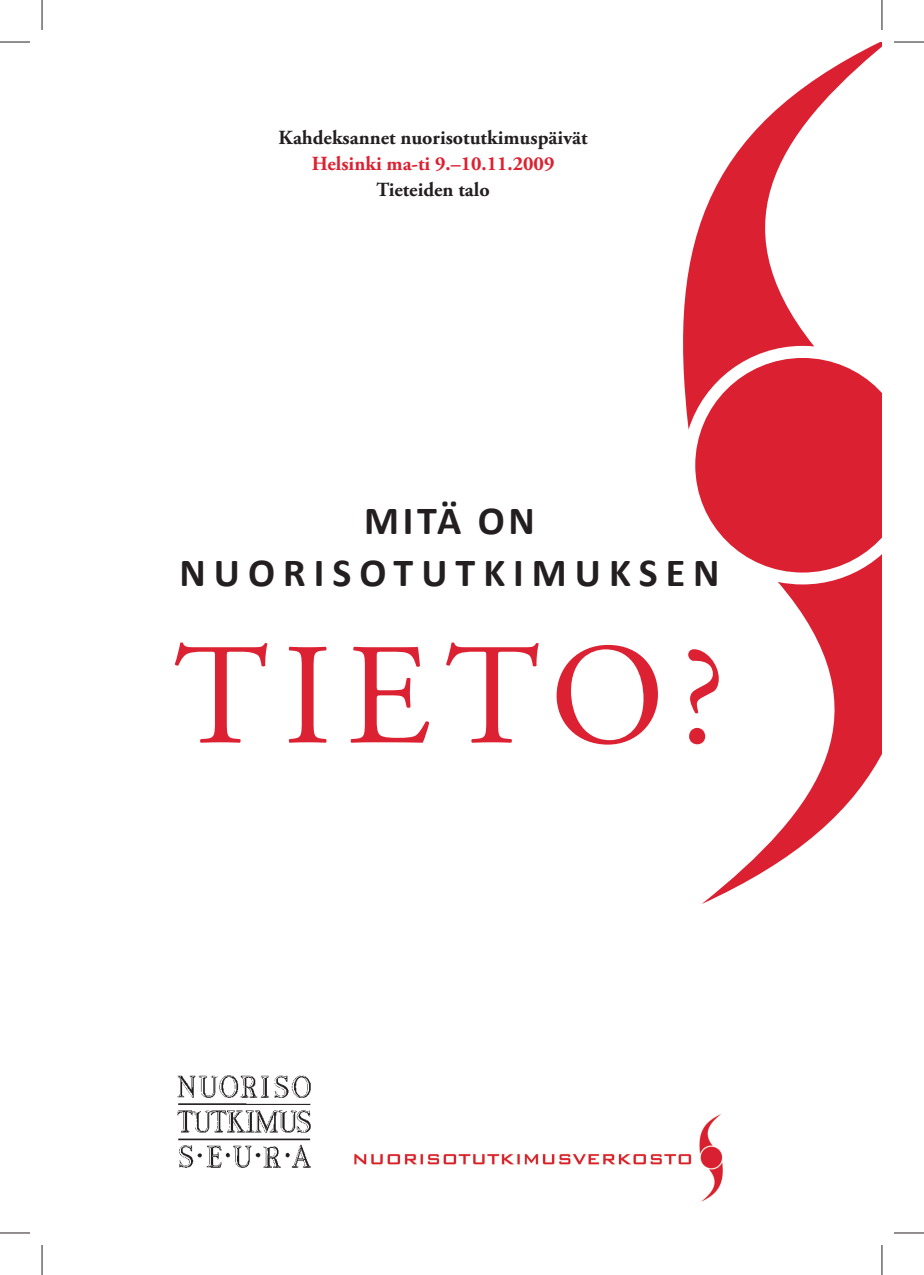
<style>
.page{position:relative;width:924px;height:1275px;background:#fff}
.page>*{position:absolute;margin:0;border:0;box-sizing:border-box;transform-origin:0 0}
.t1{font:144px "Adobe Garamond Pro";letter-spacing:.1em;color:#dc2132}
.t2{font:700 40px/52px "Calibri";letter-spacing:.2em;color:#231f20;text-align:center}
.t3{font:700 20px "Adobe Garamond Pro";color:#231f20}
.t4{font:700 20px "Adobe Garamond Pro";color:#dc2132}
</style>
<div class="page">
<img style="left:354px;top:1115px;width:367px;height:87px">
<svg style="left:683px;top:42px;width:198px;height:387px"></svg>
<svg style="left:702px;top:572px;width:179px;height:332px"></svg>
<svg style="left:695px;top:358px;width:186px;height:214px;background:#de3d4c"></svg>
<img style="left:177px;top:1075px;width:134px;height:93px">
<hr style="left:0;top:42px;width:30px;height:1px;background:#231f20">
<hr style="left:893px;top:42px;width:30px;height:1px;background:#231f20">
<hr style="left:0;top:1232px;width:30px;height:1px;background:#231f20">
<hr style="left:893px;top:1232px;width:30px;height:1px;background:#231f20">
<hr style="left:42px;top:0;width:1px;height:30px;background:#231f20">
<hr style="left:42px;top:1245px;width:1px;height:30px;background:#231f20">
<hr style="left:881px;top:0;width:1px;height:30px;background:#231f20">
<hr style="left:881px;top:1245px;width:1px;height:30px;background:#231f20">
<p class="t3" style="left:278px;top:125px;width:310px">Kahdeksannet nuorisotutkimuspäivät</p>
<p class="t4" style="left:311px;top:151px;width:244px">Helsinki ma-ti 9.–10.11.2009</p>
<p class="t3" style="left:376px;top:177px;width:115px">Tieteiden talo</p>
<h2 class="t2" style="left:179px;top:498px;width:541px">MITÄ ON<br>NUORISOTUTKIMUKSEN</h2>
<h1 class="t1" style="left:174px;top:639px;width:552px">TIETO?</h1>
</div>
